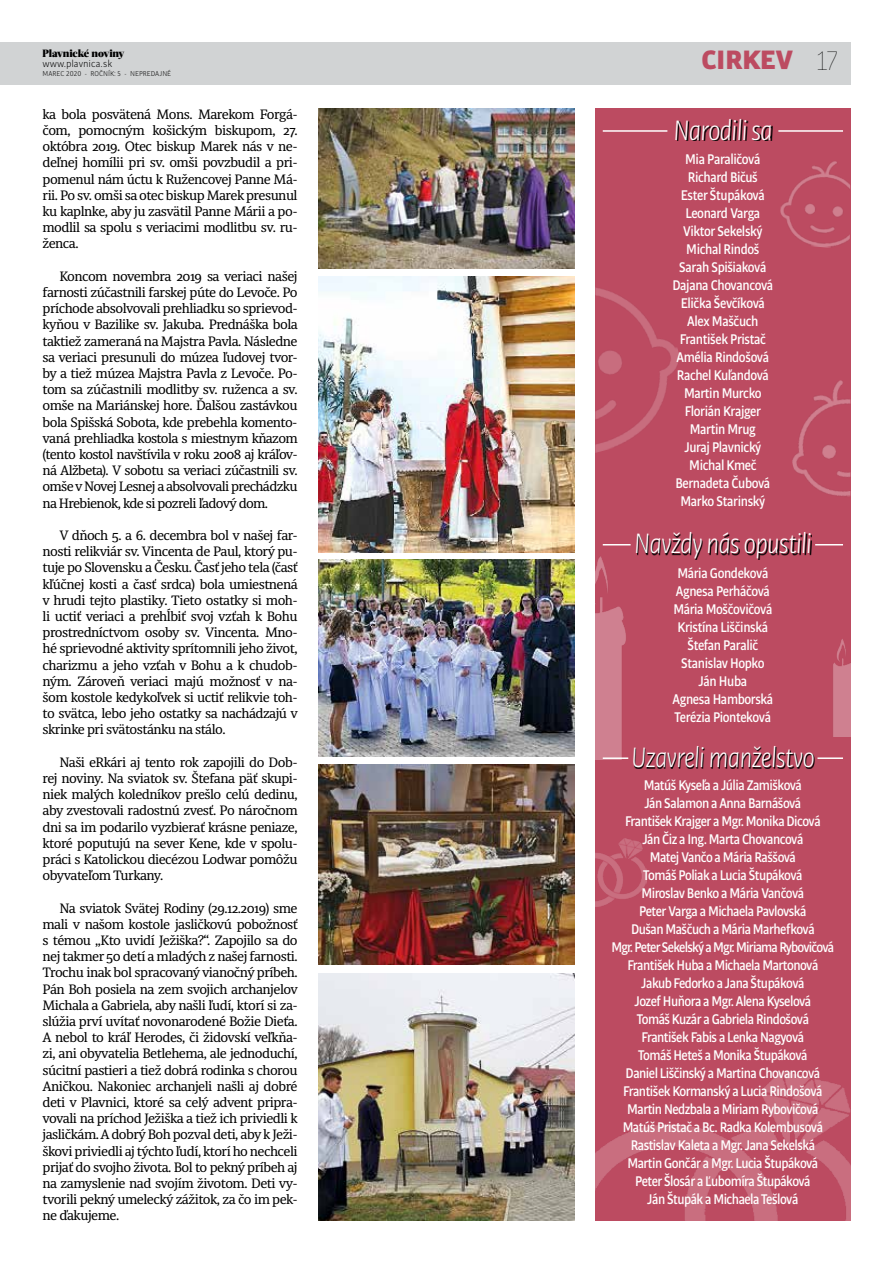
<style>
.page{position:relative;width:893px;height:1263px;background:#fff}
.page>*{position:absolute;margin:0;border:0;box-sizing:border-box;transform-origin:0 0}
.t1{font:italic 300 30px "Bulo";letter-spacing:-.03em;color:#fff;scale:.9 1}
.t2{font:900 28.5px "Bulo";color:#bc4b61}
.t3{font:500 15px/18px "Bulo";letter-spacing:-.04em;color:#fff;text-align:center;scale:.9 1}
.t4{font:13.5px/16.2px "Sindelar";letter-spacing:-.04em;color:#000;text-align:justify}
.t5{font:900 10.5px "Acta Headline W00";letter-spacing:-.01em;color:#000}
.t6{font:300 10.5px "Bulo";color:#000}
.t7{font:300 7.5px "Bulo";color:#000}
.s1{font-family:"Bulo Hair Dark";font-weight:400;color:#000}
</style>
<div class="page">
<div style="left:595px;top:108px;width:255px;height:1112px;background:#bc4b61"></div>
<div style="left:0;top:43px;width:850px;height:42px;background:#d1d3d4"></div>
<img style="left:319px;top:108px;width:255px;height:161px">
<img style="left:319px;top:276px;width:255px;height:276px">
<img style="left:319px;top:974px;width:255px;height:246px">
<img style="left:319px;top:764px;width:255px;height:200px">
<img style="left:319px;top:560px;width:255px;height:196px">
<svg style="left:677px;top:120px;width:95px;height:21px"></svg>
<hr style="left:603px;top:130px;width:64px;height:2px;background:#fff">
<hr style="left:778px;top:130px;width:65px;height:2px;background:#fff">
<svg style="left:635px;top:747px;width:180px;height:21px"></svg>
<hr style="left:817px;top:757px;width:26px;height:2px;background:#fff">
<svg style="left:669px;top:533px;width:143px;height:27px"></svg>
<svg style="left:815px;top:544px;width:28px;height:1px"></svg>
<img style="left:595px;top:1072px;width:255px;height:148px">
<img style="left:595px;top:838px;width:51px;height:69px">
<img style="left:595px;top:535px;width:74px;height:224px">
<img style="left:833px;top:639px;width:17px;height:97px">
<img style="left:780px;top:161px;width:70px;height:87px">
<img style="left:792px;top:380px;width:58px;height:117px">
<img style="left:595px;top:287px;width:85px;height:166px">
<p class="t5" style="left:43px;top:47px;width:84px">Plavnické noviny</p>
<p class="t6" style="left:43px;top:57px;width:71px">www.plavnica.sk</p>
<p class="t7" style="left:43px;top:69px;width:130px">MAREC 2020 - ROČNÍK: 5 - NEPREDAJNÉ</p>
<p class="t4" style="left:43px;top:107px;width:257px">ka bola posvätená Mons. Marekom Forgá&shy;čom, pomocným košickým biskupom, 27. októbra 2019. Otec biskup Marek nás v ne&shy;deľnej homílii pri sv. omši povzbudil a pri&shy;pomenul nám úctu k Ružencovej Panne Má&shy;rii. Po sv. omši sa otec biskup Marek presunul ku kaplnke, aby ju zasvätil Panne Márii a po&shy;modlil sa spolu s veriacimi modlitbu sv. ru&shy;ženca.</p>
<p class="t4" style="left:43px;top:269px;width:257px;text-indent:17px">Koncom novembra 2019 sa veriaci našej farnosti zúčastnili farskej púte do Levoče. Po príchode absolvovali prehliadku so sprievod&shy;kyňou v Bazilike sv. Jakuba. Prednáška bola taktiež zameraná na Majstra Pavla. Následne sa veriaci presunuli do múzea ľudovej tvor&shy;by a tiež múzea Majstra Pavla z Levoče. Po&shy;tom sa zúčastnili modlitby sv. ruženca a sv. omše na Mariánskej hore. Ďalšou zastávkou bola Spišská Sobota, kde prebehla komento&shy;vaná prehliadka kostola s miestnym kňazom (tento kostol navštívila v roku 2008 aj kráľov&shy;ná Alžbeta). V sobotu sa veriaci zúčastnili sv. omše v Novej Lesnej a absolvovali prechádzku na Hrebienok, kde si pozreli ľadový dom.</p>
<p class="t4" style="left:43px;top:528px;width:257px;text-indent:17px">V dňoch 5. a 6. decembra bol v našej far&shy;nosti relikviár sv. Vincenta de Paul, ktorý pu&shy;tuje po Slovensku a Česku. Časť jeho tela (časť kľúčnej kosti a časť srdca) bola umiestnená v hrudi tejto plastiky. Tieto ostatky si moh&shy;li uctiť veriaci a prehĺbiť svoj vzťah k Bohu prostredníctvom osoby sv. Vincenta. Mno&shy;hé sprievodné aktivity sprítomnili jeho život, charizmu a jeho vzťah v Bohu a k chudob&shy;ným. Zároveň veriaci majú možnosť v na&shy;šom kostole kedykoľvek si uctiť relikvie toh&shy;to svätca, lebo jeho ostatky sa nachádzajú v skrinke pri svätostánku na stálo.</p>
<p class="t4" style="left:43px;top:755px;width:257px;text-indent:17px">Naši eRkári aj tento rok zapojili do Dob&shy;rej noviny. Na sviatok sv. Štefana päť skupi&shy;niek malých koledníkov prešlo celú dedinu, aby zvestovali radostnú zvesť. Po náročnom dni sa im podarilo vyzbierať krásne peniaze, ktoré poputujú na sever Kene, kde v spolu&shy;práci s Katolickou diecézou Lodwar pomôžu obyvateľom Turkany.</p>
<p class="t4" style="left:43px;top:900px;width:257px;text-indent:17px">Na sviatok Svätej Rodiny (29.12.2019) sme mali v našom kostole jasličkovú pobožnosť s témou „Kto uvidí Ježiška?“. Zapojilo sa do nej takmer 50 detí a mladých z našej farnosti.<br>Trochu inak bol spracovaný vianočný príbeh.<br>Pán Boh posiela na zem svojich archanjelov Michala a Gabriela, aby našli ľudí, ktorí si za&shy;slúžia prví uvítať novonarodené Božie Dieťa.<br>A nebol to kráľ Herodes, či židovskí veľkňa&shy;zi, ani obyvatelia Betlehema, ale jednoduchí, súcitní pastieri a tiež dobrá rodinka s chorou Aničkou. Nakoniec archanjeli našli aj dobré deti v Plavnici, ktoré sa celý advent pripra&shy;vovali na príchod Ježiška a tiež ich priviedli k jasličkám. A dobrý Boh pozval deti, aby k Ježi&shy;škovi priviedli aj týchto ľudí, ktorí ho nechceli prijať do svojho života. Bol to pekný príbeh aj na zamyslenie nad svojím životom. Deti vy&shy;tvorili pekný umelecký zážitok, za čo im pek&shy;ne ďakujeme.</p>
<h2 class="t2" style="left:702px;top:41px;width:138px">CIRKEV <span class="s1">17</span></h2>
<h1 class="t1" style="left:673px;top:112px;width:112px">Narodili sa</h1>
<p class="t3" style="left:672px;top:150px;width:114px">Mia Paraličová<br>Richard Bičuš<br>Ester Štupáková<br>Leonard Varga<br>Viktor Sekelský<br>Michal Rindoš<br>Sarah Spišiaková<br>Dajana Chovancová<br>Elička Ševčíková<br>Alex Maščuch<br>František Pristač<br>Amélia Rindošová<br>Rachel Kuľandová<br>Martin Murcko<br>Florián Krajger<br>Martin Mrug<br>Juraj Plavnický<br>Michal Kmeč<br>Bernadeta Čubová<br>Marko Starinský</p>
<h1 class="t1" style="left:634px;top:525px;width:199px">Navždy nás opustili</h1>
<p class="t3" style="left:672px;top:564px;width:114px">Mária Gondeková<br>Agnesa Perháčová<br>Mária Moščovičová<br>Kristína Liščinská<br>Štefan Paralič<br>Stanislav Hopko<br>Ján Huba<br>Agnesa Hamborská<br>Terézia Pionteková</p>
<h1 class="t1" style="left:631px;top:739px;width:205px">Uzavreli manželstvo</h1>
<p class="t3" style="left:611px;top:775px;width:249px">Matúš Kyseľa a Júlia Zamišková<br>Ján Salamon a Anna Barnášová<br>František Krajger a Mgr. Monika Dicová<br>Ján Čiz a Ing. Marta Chovancová<br>Matej Vančo a Mária Raššová<br>Tomáš Poliak a Lucia Štupáková<br>Miroslav Benko a Mária Vančová<br>Peter Varga a Michaela Pavlovská<br>Dušan Maščuch a Mária Marhefková<br>Mgr. Peter Sekelský a Mgr. Miriama Rybovičová František Huba a Michaela Martonová Jakub Fedorko a Jana Štupáková<br>Jozef Huňora a Mgr. Alena Kyselová<br>Tomáš Kuzár a Gabriela Rindošová František Fabis a Lenka Nagyová<br>Tomáš Heteš a Monika Štupáková<br>Daniel Liščinský a Martina Chovancová František Kormanský a Lucia Rindošová Martin Nedzbala a Miriam Rybovičová Matúš Pristač a Bc. Radka Kolembusová Rastislav Kaleta a Mgr. Jana Sekelská Martin Gončár a Mgr. Lucia Štupáková<br>Peter Šlosár a Ľubomíra Štupáková<br>Ján Štupák a Michaela Tešlová</p>
</div>
